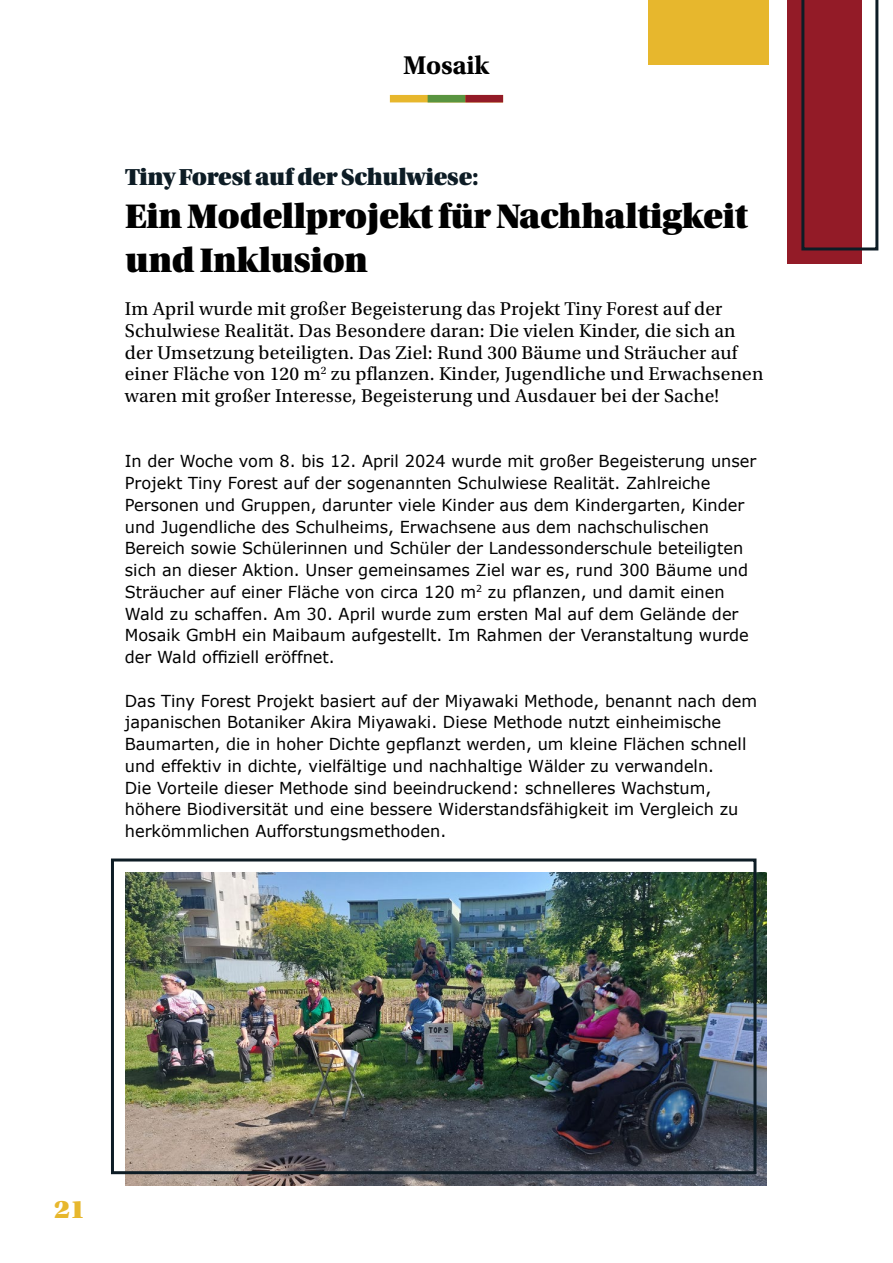
<style>
.page{position:relative;width:893px;height:1263px;background:#fff}
.page>*{position:absolute;margin:0;border:0;box-sizing:border-box;transform-origin:0 0}
.t1{font:36px/43.5px "Utopia Std Black Headline";letter-spacing:-.01em;color:#000}
.t2{font:700 27px "Utopia Std";letter-spacing:-.01em;color:#000}
.t3{font:27px "Utopia Std Black Headline";color:#e7b72d}
.t4{font:24.45px "Utopia Std Black Headline";letter-spacing:-.01em;color:#0d1c25}
.t5{font:19.5px/21.8px "Utopia Std";letter-spacing:.01em;color:#000}
.t6{font:16.5px/21.8px "Verdana";color:#000}
</style>
<div class="page">
<div style="left:390px;top:95px;width:113px;height:7px;background:#e7b72d"></div>
<img style="left:125px;top:872px;width:642px;height:313px">
<div style="left:111px;top:858px;width:645px;height:316px;border:3px solid #0d1c25"></div>
<div style="left:428px;top:95px;width:37px;height:7px;background:#599440"></div>
<div style="left:465px;top:95px;width:38px;height:7px;background:#931b27"></div>
<div style="left:648px;top:0;width:121px;height:65px;background:#e7b72d"></div>
<div style="left:788px;top:0;width:74px;height:264px;background:#931b27"></div>
<svg style="left:801px;top:0;width:77px;height:250px"></svg>
<h2 class="t2" style="left:403px;top:49px;width:88px">Mosaik</h2>
<h3 class="t4" style="left:125px;top:164px;width:355px">Tiny Forest auf der Schulwiese:</h3>
<h1 class="t1" style="left:125px;top:195px;width:624px">Ein Modellprojekt für Nachhaltigkeit und Inklusion</h1>
<p class="t5" style="left:125px;top:298px;width:640px">Im April wurde mit großer Begeisterung das Projekt Tiny Forest auf der Schulwiese Realität. Das Besondere daran: Die vielen Kinder, die sich an der Umsetzung beteiligten. Das Ziel: Rund 300 Bäume und Sträucher auf einer Fläche von 120 m<sup>2</sup> zu pflanzen. Kinder, Jugendliche und Erwachsenen waren mit großer Interesse, Begeisterung und Ausdauer bei der Sache!</p>
<p class="t6" style="left:125px;top:451px;width:633px">In der Woche vom 8. bis 12. April 2024 wurde mit großer Begeisterung unser Projekt Tiny Forest auf der sogenannten Schulwiese Realität. Zahlreiche Personen und Gruppen, darunter viele Kinder aus dem Kindergarten, Kinder und Jugendliche des Schulheims, Erwachsene aus dem nachschulischen Bereich sowie Schülerinnen und Schüler der Landessonderschule beteiligten sich an dieser Aktion. Unser gemeinsames Ziel war es, rund 300 Bäume und Sträucher auf einer Fläche von circa 120 m<sup>2</sup> zu pflanzen, und damit einen Wald zu schaffen. Am 30. April wurde zum ersten Mal auf dem Gelände der Mosaik GmbH ein Maibaum aufgestellt. Im Rahmen der Veranstaltung wurde der Wald offiziell eröffnet.</p>
<p class="t6" style="left:125px;top:690px;width:634px">Das Tiny Forest Projekt basiert auf der Miyawaki Methode, benannt nach dem japanischen Botaniker Akira Miyawaki. Diese Methode nutzt einheimische Baumarten, die in hoher Dichte gepflanzt werden, um kleine Flächen schnell und effektiv in dichte, vielfältige und nachhaltige Wälder zu verwandeln.<br>Die Vorteile dieser Methode sind beeindruckend: schnelleres Wachstum, höhere Biodiversität und eine bessere Widerstandsfähigkeit im Vergleich zu herkömmlichen Aufforstungsmethoden.</p>
<h2 class="t3" style="left:54px;top:1195px;width:33px">21</h2>
</div>
